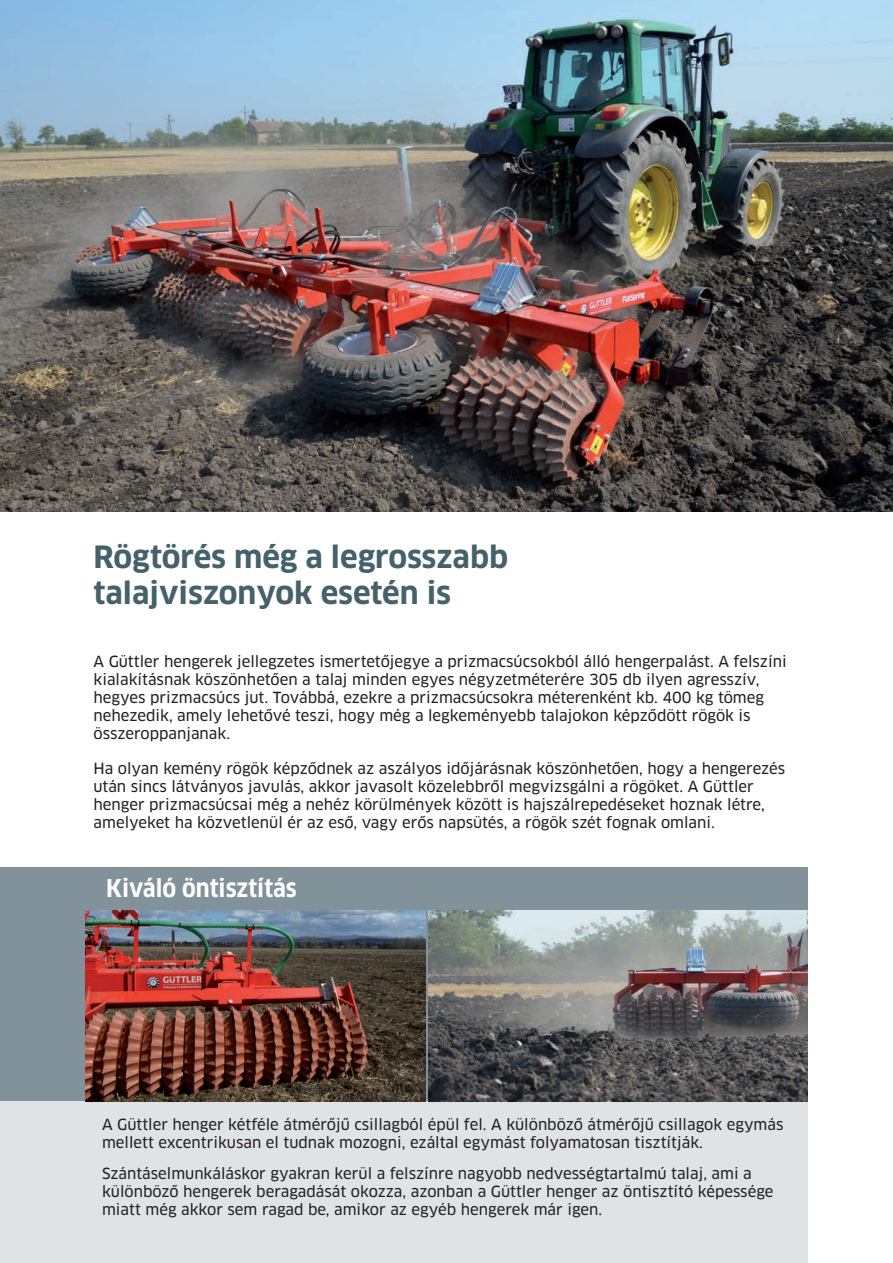
<style>
.page{position:relative;width:893px;height:1263px;background:#fff}
.page>*{position:absolute;margin:0;border:0;box-sizing:border-box;transform-origin:0 0}
.t1{font:700 30px/36px "Clan Pro";color:#45616b}
.t2{font:700 24px "Clan Pro Narr";color:#fff}
.t3{font:15px/18px "Clan Pro News";color:#231f20}
</style>
<div class="page">
<div style="left:0;top:1101px;width:807px;height:162px;background:#e0e3e6"></div>
<div style="left:0;top:867px;width:807px;height:234px;background:#81929a"></div>
<img style="left:85px;top:910px;width:340px;height:191px">
<img style="left:0;top:0;width:893px;height:511px">
<img style="left:429px;top:910px;width:378px;height:191px">
<h1 class="t1" style="left:94px;top:539px;width:416px">Rögtörés még a legrosszabb talajviszonyok esetén is</h1>
<p class="t3" style="left:94px;top:652px;width:695px">A Güttler hengerek jellegzetes ismertetőjegye a prizmacsúcsokból álló hengerpalást. A felszíni kialakításnak köszönhetően a talaj minden egyes négyzetméterére 305 db ilyen agresszív, hegyes prizmacsúcs jut. Továbbá, ezekre a prizmacsúcsokra méterenként kb. 400 kg tömeg nehezedik, amely lehetővé teszi, hogy még a legkeményebb talajokon képződött rögök is összeroppanjanak.</p>
<p class="t3" style="left:94px;top:759px;width:693px">Ha olyan kemény rögök képződnek az aszályos időjárásnak köszönhetően, hogy a hengerezés után sincs látványos javulás, akkor javasolt közelebbről megvizsgálni a rögöket. A Güttler henger prizmacsúcsai még a nehéz körülmények között is hajszálrepedéseket hoznak létre, amelyeket ha közvetlenül ér az eső, vagy erős napsütés, a rögök szét fognak omlani.</p>
<h2 class="t2" style="left:106px;top:874px;width:192px">Kiváló öntisztítás</h2>
<p class="t3" style="left:102px;top:1116px;width:683px">A Güttler henger kétféle átmérőjű csillagból épül fel. A különböző átmérőjű csillagok egymás mellett excentrikusan el tudnak mozogni, ezáltal egymást folyamatosan tisztítják.</p>
<p class="t3" style="left:102px;top:1164px;width:673px">Szántáselmunkáláskor gyakran kerül a felszínre nagyobb nedvességtartalmú talaj, ami a különböző hengerek beragadását okozza, azonban a Güttler henger az öntisztító képessége miatt még akkor sem ragad be, amikor az egyéb hengerek már igen.</p>
</div>
